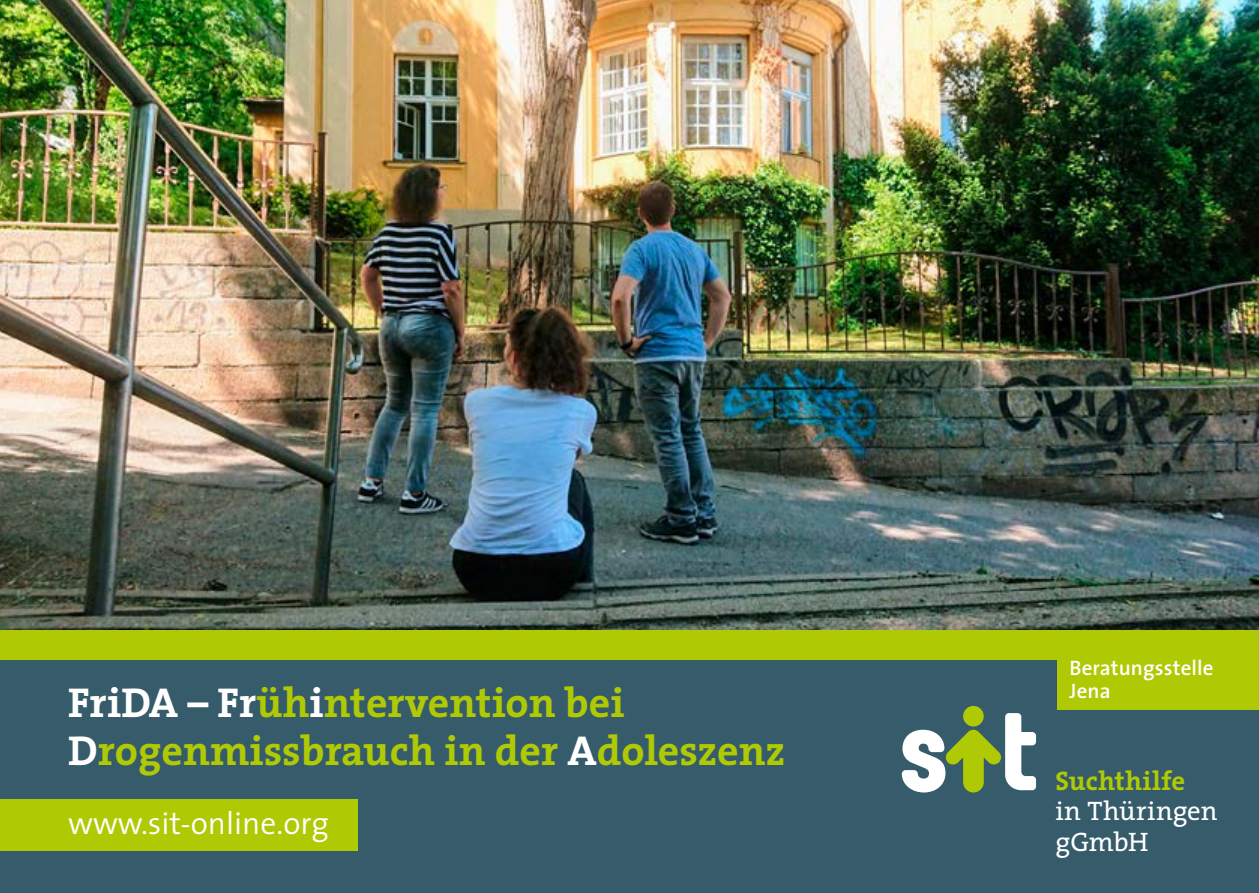
<style>
.page{position:relative;width:1259px;height:893px;background:#fff}
.page>*{position:absolute;margin:0;border:0;box-sizing:border-box;transform-origin:0 0}
.t1{font:700 42px/48px "The Serif";color:#afca05}
.t2{font:300 31.5px "The Sans";color:#fff}
.t3{font:27px/30.3px "The Serif";letter-spacing:-.005em;color:#fff}
.t4{font:700 27px "The Serif";letter-spacing:.01em;color:#afca05}
.t5{font:600 21px/22.5px "The Sans";letter-spacing:.005em;color:#fff}
.s1{color:#fff}
</style>
<div class="page">
<div style="left:0;top:645px;width:1259px;height:248px;background:#365b6a"></div>
<div style="left:0;top:629px;width:1259px;height:31px;background:#afca05"></div>
<svg style="left:902px;top:706px;width:134px;height:86px"></svg>
<div style="left:0;top:799px;width:357px;height:51px;background:#afca05"></div>
<div style="left:1057px;top:650px;width:202px;height:59px;background:#afca05"></div>
<img style="left:0;top:0;width:1259px;height:629px">
<p class="t1" style="left:68px;top:678px;width:718px"><span class="s1">FriDA – Fr</span>üh<span class="s1">i</span>ntervention bei<br><span class="s1">D</span>rogenmissbrauch in der <span class="s1">A</span>doleszenz</p>
<p class="t2" style="left:68px;top:797px;width:263px">www.sit-online.org</p>
<p class="t5" style="left:1069px;top:656px;width:145px">Beratungsstelle<br>Jena</p>
<p class="t4" style="left:1055px;top:758px;width:131px">Suchthilfe</p>
<p class="t3" style="left:1055px;top:795px;width:164px">in Thüringen gGmbH</p>
</div>
